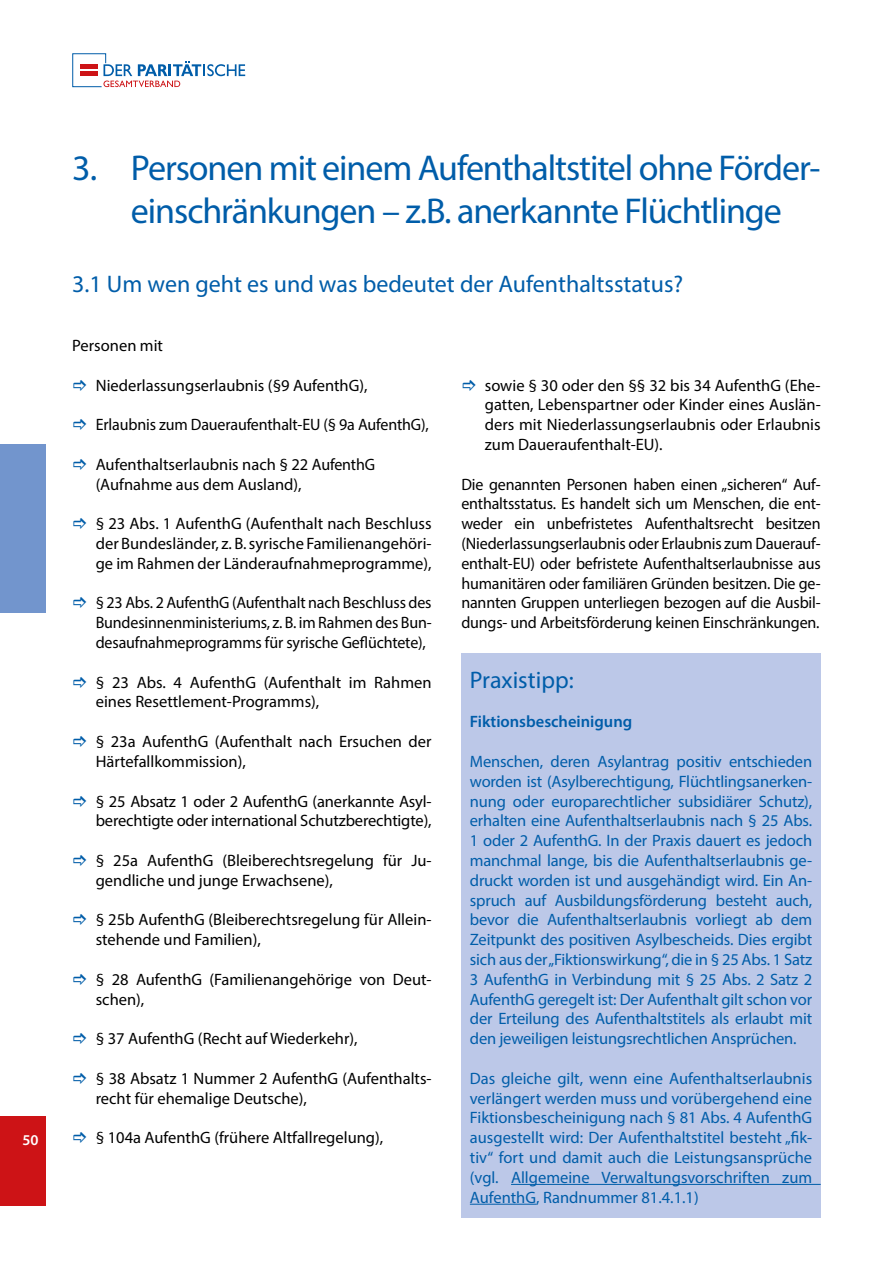
<style>
.page{position:relative;width:893px;height:1263px;background:#fff}
.page>*{position:absolute;margin:0;border:0;box-sizing:border-box;transform-origin:0 0}
.t1{font:36px/43.2px "Myriad Pro";letter-spacing:-.03em;color:#005da9;text-align:center}
.t2{font:24px "Myriad Pro";color:#005da9}
.t3{font:16.5px/19.8px "Myriad Pro";color:#000}
.t4{font:16.5px/19.8px "Myriad Pro";letter-spacing:-.01em;color:#005da9;text-align:justify}
.t5{font:600 16.5px "Myriad Pro";color:#005da9}
.t6{font:600 15px "Myriad Pro";color:#fff}
</style>
<div class="page">
<svg style="left:72px;top:53px;width:173px;height:34px"></svg>
<div style="left:0;top:1116px;width:45px;height:89px;background:#cd1316"></div>
<div style="left:0;top:444px;width:45px;height:168px;background:#7295cd"></div>
<div style="left:461px;top:653px;width:360px;height:564px;background:#bcc8e8"></div>
<hr style="left:511px;top:1184px;width:310px;height:1px;background:#005da9">
<hr style="left:470px;top:1204px;width:66px;height:1px;background:#005da9">
<p class="t6" style="left:23px;top:1131px;width:18px">50</p>
<h1 class="t1" style="left:72px;top:146px;width:750px">3. Personen mit einem Aufenthaltstitel ohne Förder&shy;einschränkungen – z.B. anerkannte Flüchtlinge</h1>
<h2 class="t2" style="left:72px;top:269px;width:613px">3.1 Um wen geht es und was bedeutet der Aufenthaltsstatus?</h2>
<p class="t3" style="left:72px;top:335px;width:92px">Personen mit</p>
<p class="t3" style="left:96px;top:375px;width:273px">Niederlassungserlaubnis (§9 AufenthG),</p>
<p class="t3" style="left:96px;top:415px;width:334px">Erlaubnis zum Daueraufenthalt-EU (§ 9a AufenthG),</p>
<p class="t3" style="left:96px;top:454px;width:281px">Aufenthaltserlaubnis nach § 22 AufenthG (Aufnahme aus dem Ausland),</p>
<p class="t3" style="left:96px;top:514px;width:337px;text-align:justify">§ 23 Abs. 1 AufenthG (Aufenthalt nach Beschluss der Bundesländer, z. B. syrische Familienangehöri&shy;ge im Rahmen der Länderaufnahmeprogramme),</p>
<p class="t3" style="left:96px;top:593px;width:337px;text-align:justify">§ 23 Abs. 2 AufenthG (Aufenthalt nach Beschluss des Bundesinnenministeriums, z. B. im Rahmen des Bun&shy;desaufnahmeprogramms für syrische Geflüchtete),</p>
<p class="t3" style="left:96px;top:672px;width:337px">§ 23 Abs. 4 AufenthG (Aufenthalt im Rahmen eines Resettlement-Programms),</p>
<p class="t3" style="left:96px;top:731px;width:337px">§ 23a AufenthG (Aufenthalt nach Ersuchen der<br>Härtefallkommission),</p>
<p class="t3" style="left:96px;top:791px;width:337px">§ 25 Absatz 1 oder 2 AufenthG (anerkannte Asyl&shy;berechtigte oder international Schutzberechtigte),</p>
<p class="t3" style="left:96px;top:850px;width:337px">§ 25a AufenthG (Bleiberechtsregelung für Ju&shy;gendliche und junge Erwachsene),</p>
<p class="t3" style="left:96px;top:910px;width:337px">§ 25b AufenthG (Bleiberechtsregelung für Allein&shy;stehende und Familien),</p>
<p class="t3" style="left:96px;top:969px;width:337px">§ 28 AufenthG (Familienangehörige von Deut&shy;schen),</p>
<p class="t3" style="left:96px;top:1028px;width:263px">§ 37 AufenthG (Recht auf Wiederkehr),</p>
<p class="t3" style="left:96px;top:1068px;width:337px">§ 38 Absatz 1 Nummer 2 AufenthG (Aufenthalts&shy;recht für ehemalige Deutsche),</p>
<p class="t3" style="left:96px;top:1127px;width:289px">§ 104a AufenthG (frühere Altfallregelung),</p>
<p class="t3" style="left:485px;top:375px;width:337px;text-align:justify">sowie § 30 oder den §§ 32 bis 34 AufenthG (Ehe&shy;gatten, Lebenspartner oder Kinder eines Auslän&shy;ders mit Niederlassungserlaubnis oder Erlaubnis zum Daueraufenthalt-EU).</p>
<p class="t3" style="left:461px;top:474px;width:361px;text-align:justify">Die genannten Personen haben einen „sicheren“ Auf&shy;enthaltsstatus. Es handelt sich um Menschen, die ent&shy;weder ein unbefristetes Aufenthaltsrecht besitzen (Niederlassungserlaubnis oder Erlaubnis zum Dauerauf&shy;enthalt-EU) oder befristete Aufenthaltserlaubnisse aus humanitären oder familiären Gründen besitzen. Die ge&shy;nannten Gruppen unterliegen bezogen auf die Ausbil&shy;dungs- und Arbeitsförderung keinen Einschränkungen.</p>
<h2 class="t2" style="left:470px;top:665px;width:105px">Praxistipp:</h2>
<p class="t5" style="left:470px;top:711px;width:164px">Fiktionsbescheinigung</p>
<p class="t4" style="left:470px;top:751px;width:344px">Menschen, deren Asylantrag positiv entschieden worden ist (Asylberechtigung, Flüchtlingsanerken&shy;nung oder europarechtlicher subsidiärer Schutz), erhalten eine Aufenthaltserlaubnis nach § 25 Abs.<br>1 oder 2 AufenthG. In der Praxis dauert es jedoch manchmal lange, bis die Aufenthaltserlaubnis ge&shy;druckt worden ist und ausgehändigt wird. Ein An&shy;spruch auf Ausbildungsförderung besteht auch, bevor die Aufenthaltserlaubnis vorliegt ab dem Zeitpunkt des positiven Asylbescheids. Dies ergibt sich aus der „Fiktionswirkung“, die in § 25 Abs. 1 Satz 3 AufenthG in Verbindung mit § 25 Abs. 2 Satz 2<br>AufenthG geregelt ist: Der Aufenthalt gilt schon vor der Erteilung des Aufenthaltstitels als erlaubt mit den jeweiligen leistungsrechtlichen Ansprüchen.</p>
<p class="t4" style="left:470px;top:1068px;width:344px">Das gleiche gilt, wenn eine Aufenthaltserlaubnis verlängert werden muss und vorübergehend eine Fiktionsbescheinigung nach § 81 Abs. 4 AufenthG ausgestellt wird: Der Aufenthaltstitel besteht „fik&shy;tiv“ fort und damit auch die Leistungsansprüche (vgl. Allgemeine Verwaltungsvorschriften zum AufenthG, Randnummer 81.4.1.1)</p>
</div>
